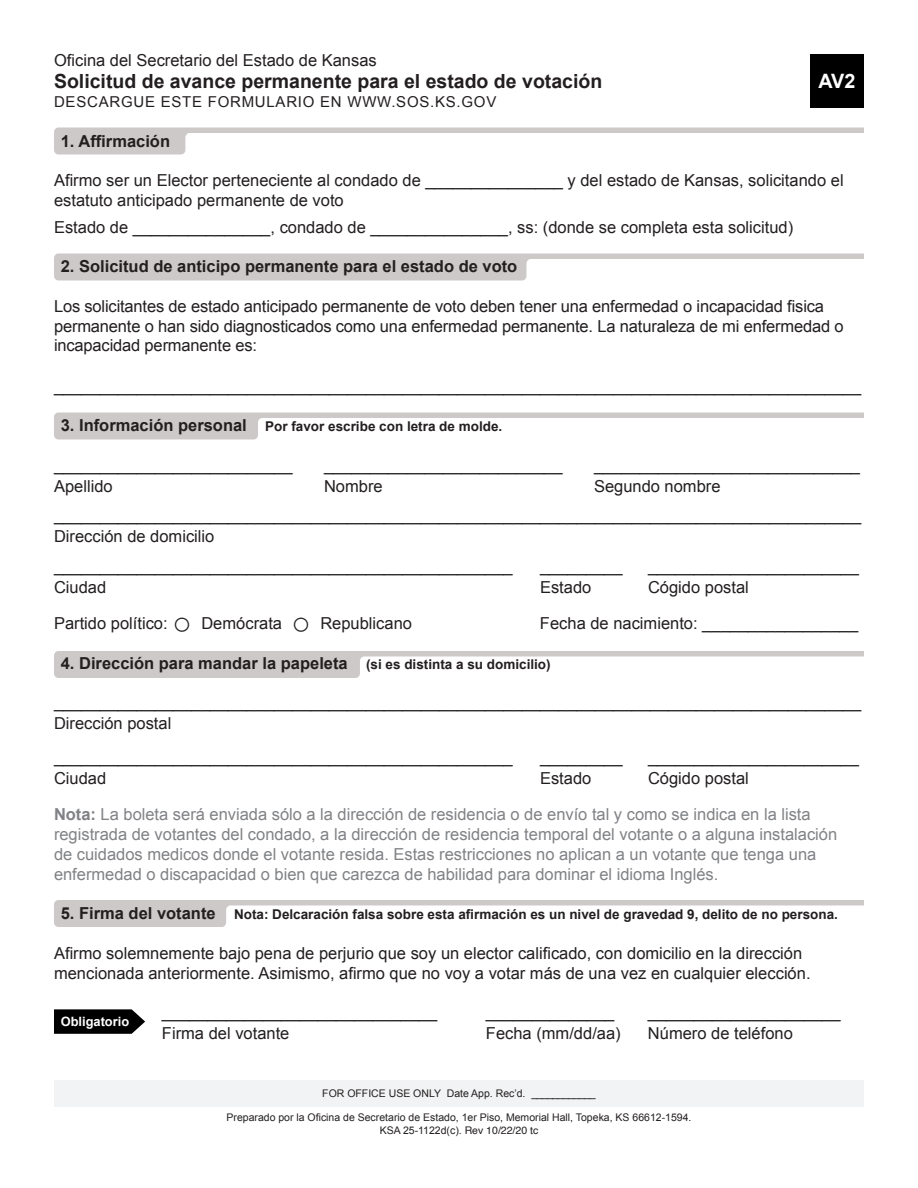
<style>
.page{position:relative;width:918px;height:1188px;background:#fff}
.page>*{position:absolute;margin:0;border:0;box-sizing:border-box;transform-origin:0 0}
.t1{font:700 19.8px "Arial";color:#fff}
.t2{font:700 19.5px "Arial";color:#231f20}
.Basic{font:16.5px/19.8px "Arial";color:#231f20}
.t3{font:16.5px/19.8px "Arial";color:#808285}
.t4{font:700 16.5px "Arial";color:#231f20}
.t5{font:15px "Arial";letter-spacing:.05em;color:#231f20}
.t6{font:700 13.5px "Arial";color:#231f20}
.t7{font:700 12.9px "Arial";color:#fff}
.t8{font:10.5px "Arial";color:#231f20}
.s1{font-size:16.5px}
.s2{font-size:33px}
.s3{font-size:13.5px}
.s4{font-weight:700}
.s5{font-family:"Helvetica"}
</style>
<div class="page">
<svg style="left:54px;top:128px;width:810px;height:27px"></svg>
<svg style="left:54px;top:254px;width:810px;height:27px"></svg>
<svg style="left:54px;top:651px;width:810px;height:27px"></svg>
<svg style="left:54px;top:900px;width:810px;height:27px"></svg>
<svg style="left:54px;top:413px;width:810px;height:27px"></svg>
<div style="left:54px;top:1080px;width:810px;height:27px;background:#f2f3f4"></div>
<div style="left:810px;top:54px;width:54px;height:54px;background:#000"></div>
<svg style="left:54px;top:1009px;width:91px;height:25px;background:#171717"></svg>
<p class="Basic" style="left:54px;top:50px;width:324px">Oficina del Secretario del Estado de Kansas</p>
<p class="t2" style="left:54px;top:68px;width:550px">Solicitud de avance permanente para el estado de votación</p>
<p class="t5" style="left:54px;top:92px;width:444px">DESCARGUE ESTE FORMULARIO EN WWW.SOS.KS.GOV</p>
<p class="t4" style="left:61px;top:130px;width:111px">1. Affirmación</p>
<p class="Basic" style="left:54px;top:171px;width:791px">Afirmo ser un Elector perteneciente al condado de _______________ y del estado de Kansas, solicitando el estatuto anticipado permanente de voto</p>
<p class="Basic" style="left:54px;top:217px;width:741px">Estado de _______________, condado de _______________, ss: (donde se completa esta solicitud)</p>
<p class="t4" style="left:61px;top:256px;width:458px">2. Solicitud de anticipo permanente para el estado de voto</p>
<p class="Basic" style="left:54px;top:296px;width:791px">Los solicitantes de estado anticipado permanente de voto deben tener una enfermedad o incapacidad fisica permanente o han sido diagnosticados como una enfermedad permanente. La naturaleza de mi enfermedad o incapacidad permanente es:</p>
<p class="Basic" style="left:54px;top:376px;width:809px">________________________________________________________________________________________</p>
<p class="t6" style="left:61px;top:417px;width:443px"><span class="s1">3. Información personal</span> Por favor escribe con letra de molde.</p>
<p class="Basic" style="left:54px;top:455px;width:240px">__________________________</p>
<p class="Basic" style="left:324px;top:455px;width:240px">__________________________</p>
<p class="Basic" style="left:594px;top:455px;width:268px">_____________________________</p>
<p class="Basic" style="left:54px;top:476px;width:60px">Apellido</p>
<p class="Basic" style="left:324px;top:476px;width:60px">Nombre</p>
<p class="Basic" style="left:594px;top:476px;width:128px">Segundo nombre</p>
<p class="Basic" style="left:54px;top:506px;width:809px">________________________________________________________________________________________</p>
<p class="Basic" style="left:54px;top:527px;width:162px">Dirección de domicilio</p>
<p class="Basic" style="left:54px;top:556px;width:460px">__________________________________________________</p>
<p class="Basic" style="left:540px;top:556px;width:84px">_________</p>
<p class="Basic" style="left:648px;top:556px;width:213px">_______________________</p>
<p class="Basic" style="left:54px;top:577px;width:54px">Ciudad</p>
<p class="Basic" style="left:540px;top:577px;width:53px">Estado</p>
<p class="Basic" style="left:648px;top:577px;width:102px">Cógido postal</p>
<p class="Basic" style="left:54px;top:614px;width:360px">Partido político: <span class="s2">○</span> Demócrata <span class="s2">○</span> Republicano</p>
<p class="Basic" style="left:540px;top:614px;width:320px">Fecha de nacimiento: _________________</p>
<p class="t4" style="left:61px;top:652px;width:491px">4. Dirección para mandar la papeleta <span class="s3">(si es distinta a su domicilio)</span></p>
<p class="Basic" style="left:54px;top:693px;width:809px">________________________________________________________________________________________</p>
<p class="Basic" style="left:54px;top:714px;width:119px">Dirección postal</p>
<p class="Basic" style="left:54px;top:748px;width:460px">__________________________________________________</p>
<p class="Basic" style="left:540px;top:748px;width:84px">_________</p>
<p class="Basic" style="left:648px;top:748px;width:213px">_______________________</p>
<p class="Basic" style="left:54px;top:769px;width:54px">Ciudad</p>
<p class="Basic" style="left:540px;top:769px;width:53px">Estado</p>
<p class="Basic" style="left:648px;top:769px;width:102px">Cógido postal</p>
<p class="t3" style="left:54px;top:805px;width:785px"><span class="s4">Nota:</span> La boleta será enviada sólo a la dirección de residencia o de envío tal y como se indica en la lista registrada de votantes del condado, a la dirección de residencia temporal del votante o a alguna instalación de cuidados medicos donde el votante resida. Estas restricciones no aplican a un votante que tenga una enfermedad o discapacidad o bien que carezca de habilidad para dominar el idioma Inglés.</p>
<p class="t6" style="left:61px;top:906px;width:779px"><span class="s1">5. Firma del votante</span> Nota: Delcaración falsa sobre esta afirmación es un nivel de gravedad 9, delito de no persona.</p>
<p class="Basic" style="left:54px;top:943px;width:758px">Afirmo solemnemente bajo pena de perjurio que soy un elector calificado, con domicilio en la dirección mencionada anteriormente. Asimismo, afirmo que no voy a votar más de una vez en cualquier elección.</p>
<p class="Basic" style="left:162px;top:1003px;width:277px">______________________________</p>
<p class="Basic" style="left:486px;top:1003px;width:130px">______________</p>
<p class="Basic" style="left:648px;top:1003px;width:194px">_____________________</p>
<p class="Basic" style="left:162px;top:1024px;width:129px">Firma del votante</p>
<p class="Basic" style="left:486px;top:1024px;width:136px">Fecha (mm/dd/aa)</p>
<p class="Basic" style="left:648px;top:1024px;width:146px">Número de teléfono</p>
<p class="t1" style="left:818px;top:68px;width:39px">AV2</p>
<p class="t7" style="left:61px;top:1013px;width:70px">Obligatorio</p>
<p class="t8" style="left:322px;top:1087px;width:275px">FOR OFFICE USE ONLY Date App. Rec’d. ____________</p>
<p class="t8" style="left:227px;top:1111px;width:466px">Preparado por la Oficina de Secretario de Estado, 1er Piso, Memorial Hall, Topeka, KS 66612-1594.</p>
<p class="t8" style="left:380px;top:1123px;width:160px">KSA 25-1122d(c). <span class="s5">Rev 10/22/20 tc</span></p>
</div>
